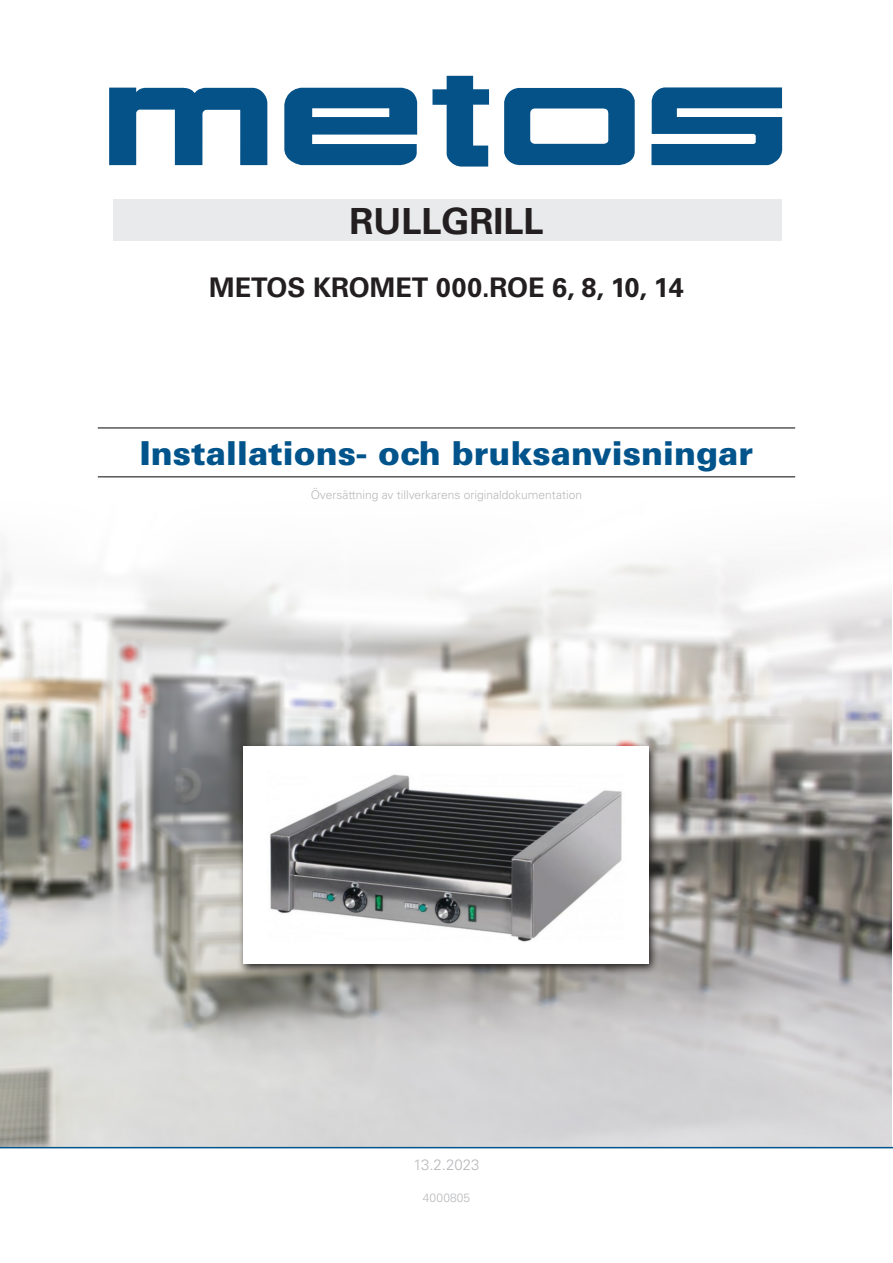
<style>
.page{position:relative;width:893px;height:1263px;background:#fff}
.page>*{position:absolute;margin:0;border:0;box-sizing:border-box;transform-origin:0 0}
.Product_Name{font:700 36px "Univers LT Std";color:#231f20}
.t1{font:900 33px "Univers LT Std";color:#00548b}
.Product_Name-2{font:700 27px "Univers LT Std";color:#231f20}
.t2{font:300 15px "Univers LT Std";color:#b8b9bc}
.Product_Name-3{font:300 12px "Univers LT Std";color:#b8b9bc}
</style>
<div class="page">
<hr style="left:98px;top:427px;width:697px;height:1px;background:#231f20">
<hr style="left:98px;top:476px;width:697px;height:1px;background:#231f20">
<svg style="left:432px;top:76px;width:57px;height:91px"></svg>
<svg style="left:651px;top:87px;width:132px;height:78px"></svg>
<svg style="left:504px;top:88px;width:131px;height:77px"></svg>
<svg style="left:109px;top:88px;width:158px;height:77px"></svg>
<svg style="left:284px;top:88px;width:133px;height:77px"></svg>
<img style="left:0;top:544px;width:891px;height:603px">
<hr style="left:0;top:1147px;width:893px;height:1px;background:#00548b">
<div style="left:113px;top:200px;width:669px;height:41px;background:#e9eaeb"></div>
<svg style="left:238px;top:741px;width:421px;height:233px;background:#969390"></svg>
<img style="left:243px;top:746px;width:405px;height:217px">
<p class="Product_Name" style="left:349px;top:201px;width:196px">RULLGRILL</p>
<p class="Product_Name-2" style="left:209px;top:271px;width:476px">METOS KROMET 000.ROE 6, 8, 10, 14</p>
<h2 class="t1" style="left:140px;top:432px;width:615px">Installations- och bruksanvisningar</h2>
<p class="Product_Name-3" style="left:311px;top:487px;width:273px">Översättning av tillverkarens originaldokumentation</p>
<p class="t2" style="left:413px;top:1155px;width:67px">13.2.2023</p>
<p class="Product_Name-3" style="left:423px;top:1191px;width:49px">4000805</p>
</div>
